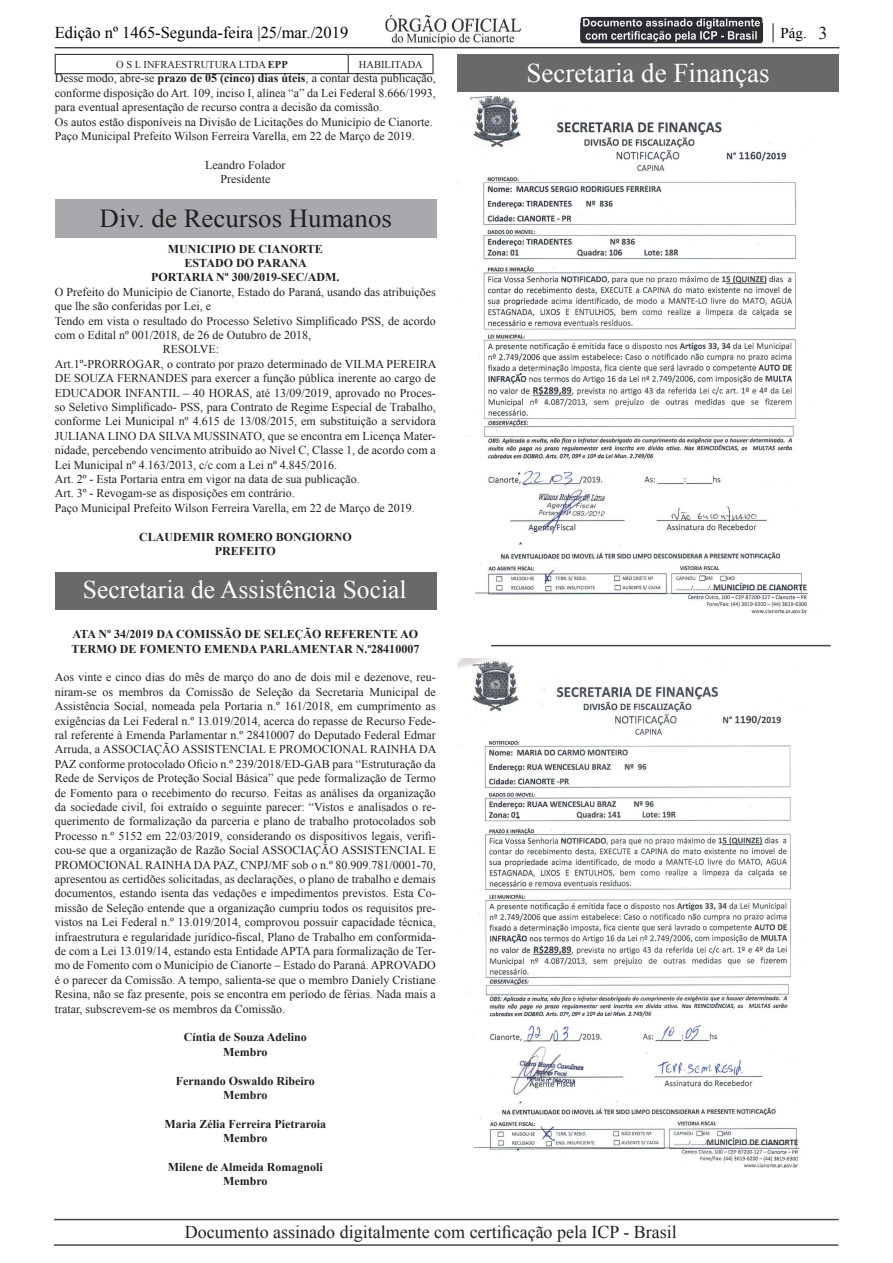
<style>
.page{position:relative;width:893px;height:1263px;background:#fff}
.page>*{position:absolute;margin:0;border:0;box-sizing:border-box;transform-origin:0 0}
.t1{font:27px "Times New Roman";color:#fff}
.t2{font:25.95px "Times New Roman";color:#231f20}
.t3{font:25.5px "Times New Roman";color:#fff}
.t4{font:18px "Times New Roman";color:#231f20}
.t5{font:16.5px "Times New Roman";color:#000001}
.t6{font:15px "Times New Roman";color:#000001}
.t7{font:12px/14.4px "Times New Roman";color:#231f20}
.t8{font:700 12px/14.4px "Times New Roman";color:#231f20;text-align:center}
.t9{font:10.5px "Times New Roman";color:#231f20}
.s1{font-size:21px}
.s2{font-size:18px;color:#231f20}
.s3{font-weight:700}
</style>
<div class="page">
<hr style="left:54px;top:1219px;width:784px;height:1px;background:#444445">
<hr style="left:55px;top:47px;width:784px;height:1px;background:#444445">
<hr style="left:54px;top:1244px;width:784px;height:2px;background:#444445">
<img style="left:385px;top:15px;width:132px;height:29px">
<img style="left:385px;top:38px;width:40px;height:1px">
<img style="left:430px;top:23px;width:90px;height:19px">
<img style="left:581px;top:17px;width:181px;height:26px">
<img style="left:581px;top:23px;width:181px;height:19px">
<hr style="left:55px;top:54px;width:293px;height:1px;background:#231f20">
<hr style="left:348px;top:54px;width:85px;height:1px;background:#231f20">
<hr style="left:55px;top:73px;width:293px;height:1px;background:#231f20">
<hr style="left:348px;top:73px;width:85px;height:1px;background:#231f20">
<svg style="left:55px;top:55px;width:1px;height:18px"></svg>
<svg style="left:348px;top:55px;width:1px;height:18px"></svg>
<svg style="left:433px;top:55px;width:1px;height:18px"></svg>
<div style="left:55px;top:199px;width:382px;height:39px;background:#a8a9ad"></div>
<div style="left:55px;top:572px;width:382px;height:37px;background:#686a6a"></div>
<div style="left:457px;top:54px;width:382px;height:38px;background:#686a6a"></div>
<img style="left:457px;top:96px;width:351px;height:517px">
<img style="left:457px;top:659px;width:343px;height:508px">
<hr style="left:491px;top:645px;width:340px;height:1px;background:#444445">
<h3 class="t5" style="left:55px;top:21px;width:295px">Edição nº 1465-Segunda-feira |25/mar./2019</h3>
<p class="t6" style="left:771px;top:23px;width:58px"><span class="s1">|</span> Pág. <span class="s2">3</span></p>
<p class="t9" style="left:116px;top:57px;width:173px">O S L INFRAESTRUTURA LTDA <span class="s3">EPP</span></p>
<p class="t9" style="left:359px;top:57px;width:65px">HABILITADA</p>
<p class="t7" style="left:55px;top:71px;width:383px">Desse modo, abre-se <span class="s3">prazo de 05 (cinco) dias úteis</span>, a contar desta publicação, conforme disposição do Art. 109, inciso I, alínea “a” da Lei Federal 8.666/1993, para eventual apresentação de recurso contra a decisão da comissão.<br>Os autos estão disponíveis na Divisão de Licitações do Município de Cianorte.<br>Paço Municipal Prefeito Wilson Ferreira Varella, em 22 de Março de 2019.</p>
<p class="t7" style="left:205px;top:157px;width:82px;text-align:center">Leandro Folador<br>Presidente</p>
<h2 class="t2" style="left:100px;top:201px;width:294px">Div. de Recursos Humanos</h2>
<p class="t8" style="left:151px;top:241px;width:190px">MUNICIPIO DE CIANORTE<br>ESTADO DO PARANA<br>PORTARIA Nº 300/2019-SEC/ADM.</p>
<p class="t7" style="left:55px;top:284px;width:383px">O Prefeito do Município de Cianorte, Estado do Paraná, usando das atribuições</p>
<p class="t7" style="left:55px;top:299px;width:158px">que lhe são conferidas por Lei, e</p>
<p class="t7" style="left:55px;top:313px;width:383px">Tendo em vista o resultado do Processo Seletivo Simplificado PSS, de acordo</p>
<p class="t7" style="left:55px;top:328px;width:258px">com o Edital nº 001/2018, de 26 de Outubro de 2018,</p>
<p class="t7" style="left:163px;top:342px;width:58px">RESOLVE:</p>
<p class="t7" style="left:55px;top:356px;width:383px">Art.1º-PRORROGAR, o contrato por prazo determinado de VILMA PEREIRA</p>
<p class="t7" style="left:55px;top:371px;width:382px">DE SOUZA FERNANDES para exercer a função pública inerente ao cargo de</p>
<p class="t7" style="left:55px;top:385px;width:383px">EDUCADOR INFANTIL – 40 HORAS, até 13/09/2019, aprovado no Proces-</p>
<p class="t7" style="left:55px;top:400px;width:383px">so Seletivo Simplificado- PSS, para Contrato de Regime Especial de Trabalho,</p>
<p class="t7" style="left:55px;top:414px;width:383px">conforme Lei Municipal nº 4.615 de 13/08/2015, em substituição a servidora</p>
<p class="t7" style="left:55px;top:428px;width:383px">JULIANA LINO DA SILVA MUSSINATO, que se encontra em Licença Mater-</p>
<p class="t7" style="left:55px;top:443px;width:383px">nidade, percebendo vencimento atribuído ao Nível C, Classe 1, de acordo com a</p>
<p class="t7" style="left:55px;top:457px;width:284px">Lei Municipal nº 4.163/2013, c/c com a Lei nº 4.845/2016.</p>
<p class="t7" style="left:55px;top:472px;width:306px">Art. 2º - Esta Portaria entra em vigor na data de sua publicação.</p>
<p class="t7" style="left:55px;top:486px;width:242px">Art. 3º - Revogam-se as disposições em contrário.</p>
<p class="t7" style="left:55px;top:500px;width:361px">Paço Municipal Prefeito Wilson Ferreira Varella, em 22 de Março de 2019.</p>
<p class="t8" style="left:139px;top:529px;width:214px">CLAUDEMIR ROMERO BONGIORNO<br>PREFEITO</p>
<h3 class="t3" style="left:83px;top:573px;width:325px">Secretaria de Assistência Social</h3>
<p class="t8" style="left:71px;top:627px;width:349px;text-align:left">ATA Nº 34/2019 DA COMISSÃO DE SELEÇÃO REFERENTE AO<br>TERMO DE FOMENTO EMENDA PARLAMENTAR N.º28410007</p>
<p class="t7" style="left:55px;top:670px;width:383px;text-align:justify">Aos vinte e cinco dias do mês de março do ano de dois mil e dezenove, reu&shy;niram-se os membros da Comissão de Seleção da Secretaria Municipal de Assistência Social, nomeada pela Portaria n.º 161/2018, em cumprimento as exigências da Lei Federal n.º 13.019/2014, acerca do repasse de Recurso Fede&shy;ral referente à Emenda Parlamentar n.º 28410007 do Deputado Federal Edmar Arruda, a ASSOCIAÇÃO ASSISTENCIAL E PROMOCIONAL RAINHA DA PAZ conforme protocolado Oficio n.º 239/2018/ED-GAB para “Estruturação da Rede de Serviços de Proteção Social Básica” que pede formalização de Termo de Fomento para o recebimento do recurso. Feitas as análises da organização da sociedade civil, foi extraído o seguinte parecer: “Vistos e analisados o re&shy;querimento de formalização da parceria e plano de trabalho protocolados sob Processo n.º 5152 em 22/03/2019, considerando os dispositivos legais, verifi&shy;cou-se que a organização de Razão Social ASSOCIAÇÃO ASSISTENCIAL E PROMOCIONAL RAINHA DA PAZ, CNPJ/MF sob o n.º 80.909.781/0001-70, apresentou as certidões solicitadas, as declarações, o plano de trabalho e demais documentos, estando isenta das vedações e impedimentos previstos. Esta Co&shy;missão de Seleção entende que a organização cumpriu todos os requisitos pre&shy;vistos na Lei Federal n.º 13.019/2014, comprovou possuir capacidade técnica, infraestrutura e regularidade jurídico-fiscal, Plano de Trabalho em conformida&shy;de com a Lei 13.019/14, estando esta Entidade APTA para formalização de Ter&shy;mo de Fomento com o Município de Cianorte – Estado do Paraná. APROVADO é o parecer da Comissão. A tempo, salienta-se que o membro Daniely Cristiane Resina, não se faz presente, pois se encontra em período de férias. Nada mais a tratar, subscrevem-se os membros da Comissão.</p>
<p class="t8" style="left:184px;top:1030px;width:125px">Cíntia de Souza Adelino<br>Membro</p>
<p class="t8" style="left:176px;top:1073px;width:141px">Fernando Oswaldo Ribeiro<br>Membro</p>
<p class="t8" style="left:164px;top:1116px;width:163px">Maria Zélia Ferreira Pietraroia<br>Membro</p>
<p class="t8" style="left:168px;top:1159px;width:156px">Milene de Almeida Romagnoli<br>Membro</p>
<h1 class="t1" style="left:527px;top:54px;width:244px">Secretaria de Finanças</h1>
<h3 class="t4" style="left:185px;top:1220px;width:494px">Documento assinado digitalmente com certificação pela ICP - Brasil</h3>
</div>
